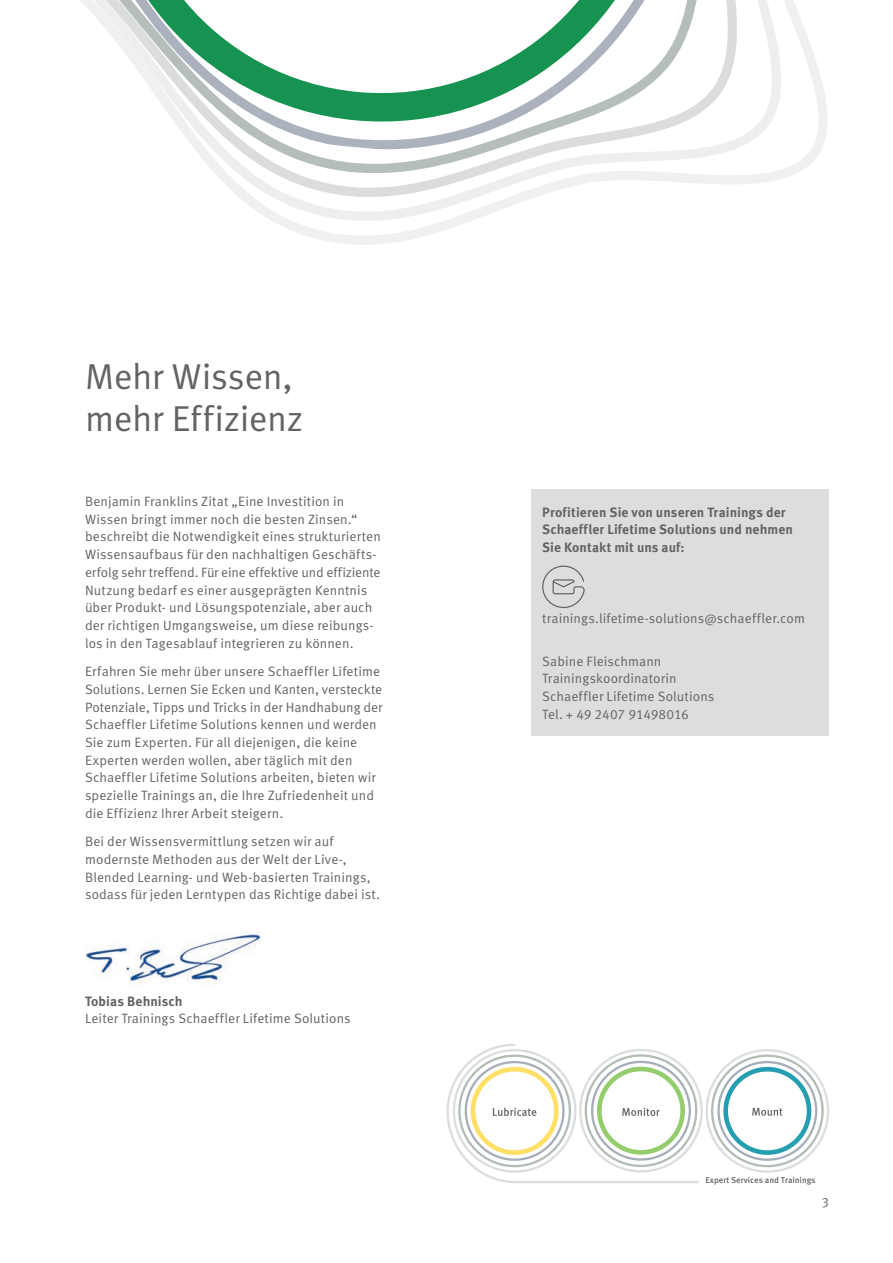
<style>
.page{position:relative;width:893px;height:1263px;background:#fff}
.page>*{position:absolute;margin:0;border:0;box-sizing:border-box;transform-origin:0 0}
.t1{font:36px/42px "Schaeffler Meta";letter-spacing:-.01em;color:#636366}
.t2{font:13.5px/17.7px "Schaeffler Meta";letter-spacing:.005em;color:#636366}
.t3{font:700 13.5px/17.7px "Schaeffler Meta";letter-spacing:.005em;color:#636366}
.t4{font:500 8.55px "Schaeffler Meta";color:#636366}
</style>
<div class="page">
<svg style="left:80px;top:0;width:748px;height:245px"></svg>
<img style="left:85px;top:931px;width:176px;height:52px">
<div style="left:531px;top:489px;width:298px;height:247px;background:#dcdddf"></div>
<svg style="left:542px;top:565px;width:43px;height:44px"></svg>
<svg style="left:752px;top:1108px;width:30px;height:8px"></svg>
<div style="left:705px;top:1049px;width:124px;height:124px;border:2px solid #dcdddf;border-radius:50%"></div>
<div style="left:711px;top:1054px;width:113px;height:113px;border:2px solid #b2bdb5;border-radius:50%"></div>
<div style="left:717px;top:1061px;width:100px;height:100px;border:2px solid #a7aeb9;border-radius:50%"></div>
<div style="left:723px;top:1067px;width:88px;height:88px;border:5px solid #269eb1;border-radius:50%"></div>
<svg style="left:446px;top:1043px;width:254px;height:140px"></svg>
<h1 class="t1" style="left:85px;top:356px;width:220px">Mehr Wissen, mehr Effizienz</h1>
<p class="t2" style="left:85px;top:493px;width:297px">Benjamin Franklins Zitat „Eine Investition in Wissen bringt immer noch die besten Zinsen.“ beschreibt die Notwendigkeit eines strukturierten Wissensaufbaus für den nachhaltigen Geschäfts&shy;erfolg sehr treffend. Für eine effektive und effiziente Nutzung bedarf es einer ausgeprägten Kenntnis über Produkt- und Lösungspotenziale, aber auch der richtigen Umgangsweise, um diese reibungs&shy;los in den Tagesablauf integrieren zu können.</p>
<p class="t2" style="left:85px;top:663px;width:299px">Erfahren Sie mehr über unsere Schaeffler Lifetime Solutions. Lernen Sie Ecken und Kanten, versteckte Potenziale, Tipps und Tricks in der Handhabung der Schaeffler Lifetime Solutions kennen und werden Sie zum Experten. Für all diejenigen, die keine Experten werden wollen, aber täglich mit den Schaeffler Lifetime Solutions arbeiten, bieten wir spezielle Trainings an, die Ihre Zufriedenheit und die Effizienz Ihrer Arbeit steigern.</p>
<p class="t2" style="left:85px;top:833px;width:296px">Bei der Wissensvermittlung setzen wir auf modernste Methoden aus der Welt der Live-, Blended Learning- und Web-basierten Trainings, sodass für jeden Lerntypen das Richtige dabei ist.</p>
<p class="t3" style="left:85px;top:992px;width:99px">Tobias Behnisch</p>
<p class="t2" style="left:85px;top:1010px;width:267px">Leiter Trainings Schaeffler Lifetime Solutions</p>
<p class="t3" style="left:542px;top:503px;width:252px">Profitieren Sie von unseren Trainings der<br>Schaeffler Lifetime Solutions und nehmen<br>Sie Kontakt mit uns auf:</p>
<p class="t2" style="left:542px;top:610px;width:264px">trainings.lifetime-solutions@schaeffler.com</p>
<p class="t2" style="left:542px;top:652px;width:174px">Sabine Fleischmann<br>Trainingskoordinatorin<br>Schaeffler Lifetime Solutions<br>Tel. + 49 2407 91498016</p>
<p class="t4" style="left:705px;top:1175px;width:112px">Expert Services and Trainings</p>
<p class="t2" style="left:821px;top:1194px;width:9px">3</p>
</div>
